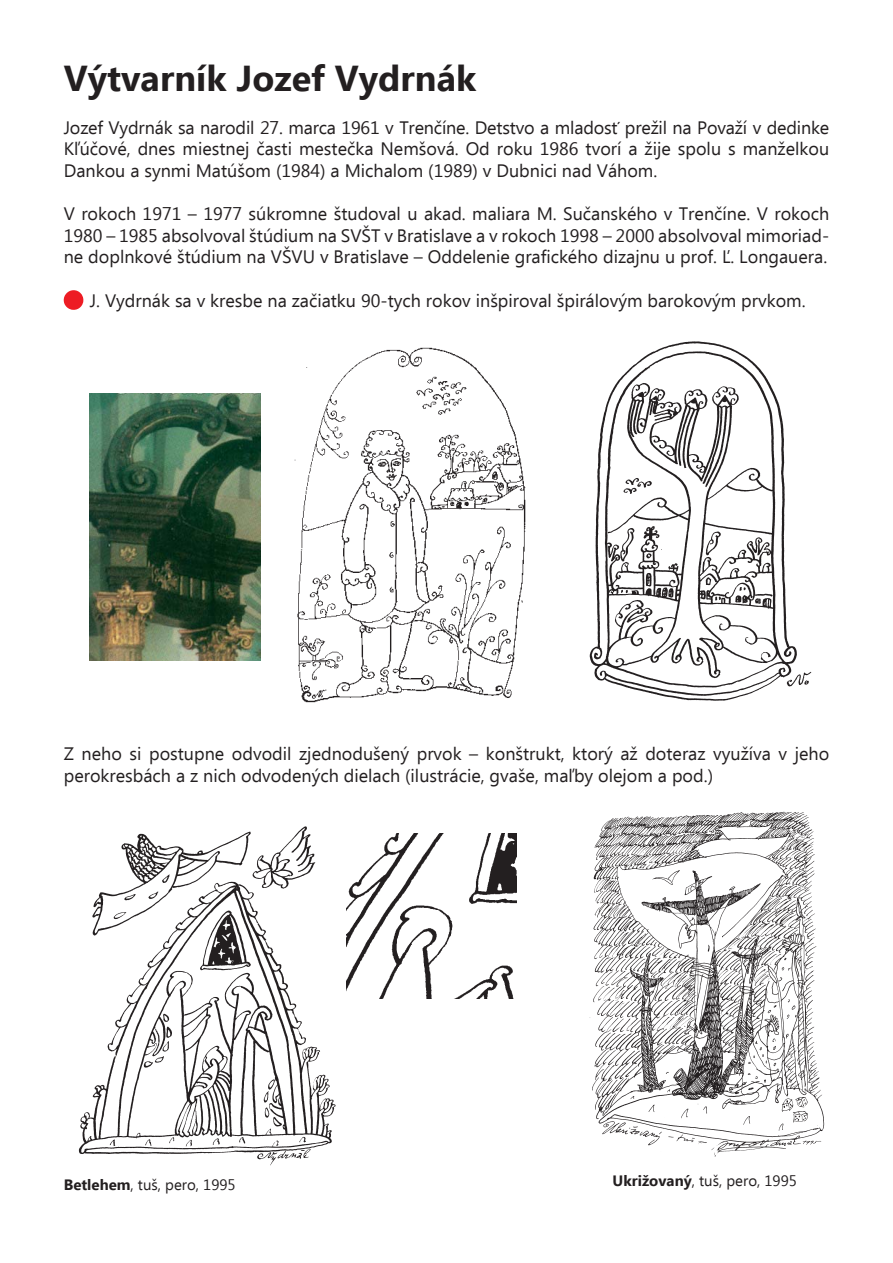
<style>
.page{position:relative;width:893px;height:1263px;background:#fff}
.page>*{position:absolute;margin:0;border:0;box-sizing:border-box;transform-origin:0 0}
.t1{font:700 36px "Ebrima";color:#231f20}
.t2{font:18px/21.6px "Ebrima";color:#231f20;text-align:justify}
.t3{font:15px "Ebrima";color:#231f20}
.s1{font-size:79.65px;color:#ed1c24}
.s2{font-weight:700}
</style>
<div class="page">
<img style="left:89px;top:393px;width:171px;height:267px">
<img style="left:589px;top:341px;width:223px;height:360px">
<img style="left:294px;top:347px;width:232px;height:356px">
<img style="left:78px;top:826px;width:258px;height:340px">
<img style="left:589px;top:811px;width:236px;height:346px">
<img style="left:346px;top:833px;width:170px;height:166px">
<h1 class="t1" style="left:64px;top:54px;width:414px">Výtvarník Jozef Vydrnák</h1>
<p class="t2" style="left:64px;top:115px;width:767px">Jozef Vydrnák sa narodil 27. marca 1961 v Trenčíne. Detstvo a mladosť prežil na Považí v dedinke Kľúčové, dnes miestnej časti mestečka Nemšová. Od roku 1986 tvorí a žije spolu s manželkou Dankou a synmi Matúšom (1984) a Michalom (1989) v Dubnici nad Váhom.</p>
<p class="t2" style="left:64px;top:202px;width:767px">V rokoch 1971 – 1977 súkromne študoval u akad. maliara M. Sučanského v Trenčíne. V rokoch 1980 – 1985 absolvoval štúdium na SVŠT v Bratislave a v rokoch 1998 – 2000 absolvoval mimoriad&shy;ne doplnkové štúdium na VŠVU v Bratislave – Oddelenie grafického dizajnu u prof. Ľ. Longauera.</p>
<p class="t2" style="left:57px;top:288px;width:750px"><span class="s1">•</span>J. Vydrnák sa v kresbe na začiatku 90-tych rokov inšpiroval špirálovým barokovým prvkom.</p>
<p class="t2" style="left:64px;top:742px;width:767px">Z neho si postupne odvodil zjednodušený prvok – konštrukt, ktorý až doteraz využíva v jeho perokresbách a z nich odvodených dielach (ilustrácie, gvaše, maľby olejom a pod.)</p>
<p class="t3" style="left:64px;top:1174px;width:173px"><span class="s2">Betlehem</span>, tuš, pero, 1995</p>
<p class="t3" style="left:613px;top:1170px;width:186px"><span class="s2">Ukrižovaný</span>, tuš, pero, 1995</p>
</div>
